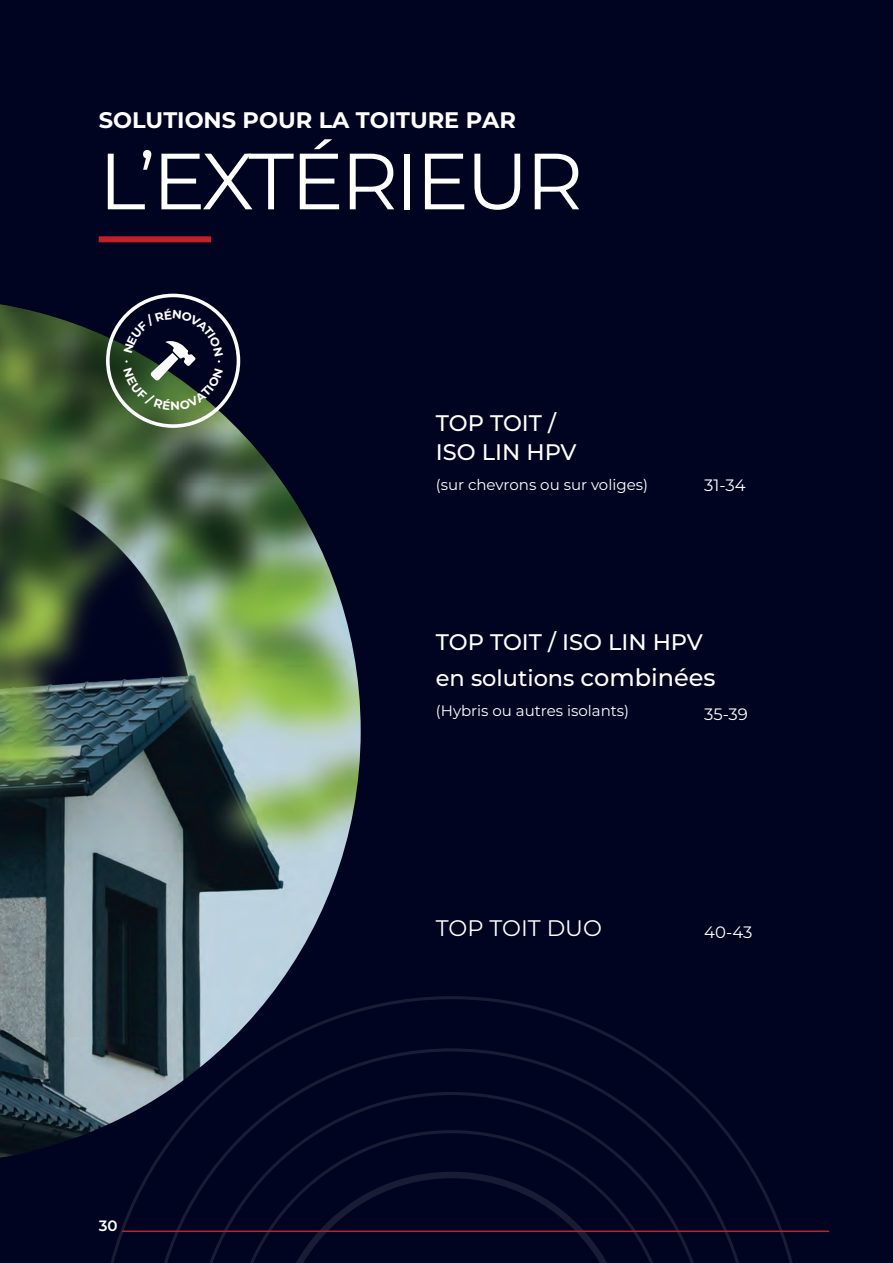
<style>
.page{position:relative;width:893px;height:1263px;background:#000420}
.page>*{position:absolute;margin:0;border:0;box-sizing:border-box;transform-origin:0 0}
.t1{font:79.5px "Montserrat";letter-spacing:-.04em;color:#fff}
.t2{font:500 22.5px/28.8px "Montserrat";color:#fff}
.t3{font:700 22.5px "Montserrat";color:#fff}
.t4{font:22.5px "Montserrat";color:#fff}
.t5{font:16.5px "Montserrat";color:#fff}
.t6{font:15px "Montserrat";color:#fff}
.t7{font:600 15px "Montserrat";color:#fff}
.s1{font-size:24px}
</style>
<div class="page">
<img style="left:0;top:304px;width:361px;height:854px">
<div style="left:99px;top:236px;width:112px;height:6px;background:#c42028"></div>
<svg style="left:99px;top:996px;width:694px;height:267px"></svg>
<hr style="left:122px;top:1230px;width:707px;height:2px;background:#c42028">
<svg style="left:104px;top:293px;width:138px;height:137px"></svg>
<p class="t3" style="left:99px;top:104px;width:419px">SOLUTIONS POUR LA TOITURE PAR</p>
<h1 class="t1" style="left:99px;top:126px;width:486px">L’EXTÉRIEUR</h1>
<p class="t2" style="left:436px;top:408px;width:142px">TOP TOIT /<br>ISO LIN HPV</p>
<p class="t6" style="left:436px;top:475px;width:214px">(sur chevrons ou sur voliges)</p>
<p class="t5" style="left:704px;top:473px;width:43px">31-34</p>
<p class="t2" style="left:436px;top:623px;width:281px;line-height:36.2px">TOP TOIT / ISO LIN HPV en solutions <span class="s1">combinées</span></p>
<p class="t6" style="left:436px;top:700px;width:195px">(Hybris ou autres isolants)</p>
<p class="t5" style="left:704px;top:703px;width:45px">35-39</p>
<p class="t7" style="left:99px;top:1215px;width:20px">30</p>
<p class="t4" style="left:436px;top:913px;width:168px">TOP TOIT DUO</p>
<p class="t5" style="left:704px;top:921px;width:50px">40-43</p>
</div>
